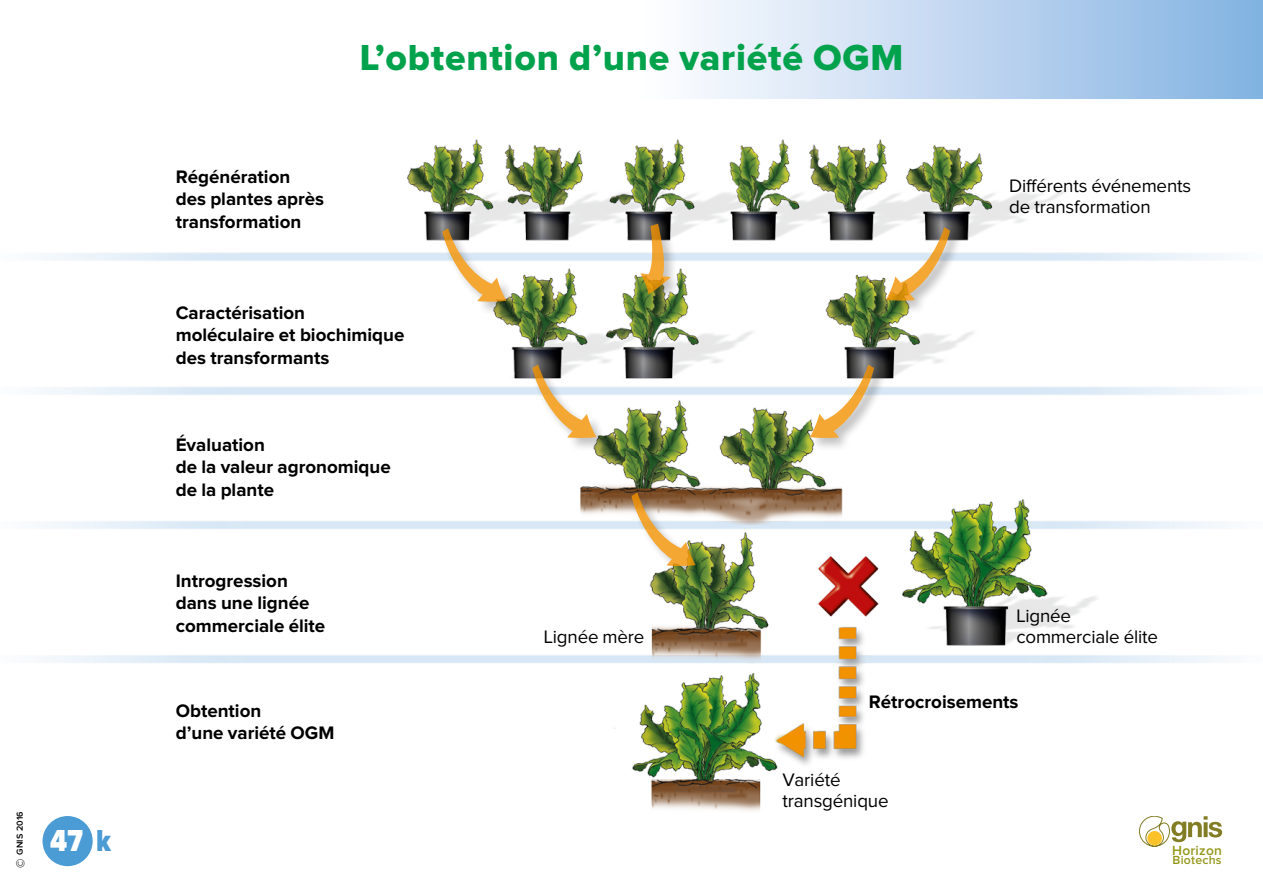
<style>
.page{position:relative;width:1263px;height:893px;background:#fff}
.page>*{position:absolute;margin:0;border:0;box-sizing:border-box;transform-origin:0 0}
.t1{font:37.5px "Proxima Nova Extrabld";letter-spacing:.02em;color:#00a24c}
.t2{font:900 31.5px "Proxima Nova";color:#fff;scale:.85 1}
.t3{font:700 18.75px/22.5px "Proxima Nova";color:#000}
.t4{font:18.75px/21px "Proxima Nova";letter-spacing:-.01em;color:#000}
.t5{font:600 13.8px "Proxima Nova";letter-spacing:.02em;color:#939718}
.t6{font:600 12.15px "Proxima Nova";letter-spacing:.02em;color:#939718}
.t7{font:600 9px "Proxima Nova";letter-spacing:.02em;color:#000}
.s1{font-size:12px}
.s2{color:#4b9bd5}
</style>
<div class="page">
<img style="left:42px;top:139px;width:1181px;height:728px">
<svg style="left:695px;top:0;width:568px;height:99px;background:#bdd5ef"></svg>
<div style="left:441px;top:227px;width:78px;height:89px;background:#000;opacity:.3"></div>
<svg style="left:442px;top:228px;width:64px;height:74px"></svg>
<div style="left:531px;top:363px;width:78px;height:89px;background:#000;opacity:.3"></div>
<svg style="left:532px;top:365px;width:64px;height:73px"></svg>
<div style="left:630px;top:491px;width:79px;height:89px;background:#000;opacity:.3"></div>
<svg style="left:631px;top:493px;width:65px;height:73px"></svg>
<div style="left:885px;top:226px;width:78px;height:89px;background:#000;opacity:.3"></div>
<svg style="left:886px;top:227px;width:64px;height:74px"></svg>
<div style="left:639px;top:223px;width:45px;height:84px;background:#000;opacity:.3"></div>
<svg style="left:640px;top:224px;width:31px;height:70px;background:#c0a572"></svg>
<div style="left:809px;top:363px;width:78px;height:89px;background:#000;opacity:.3"></div>
<svg style="left:810px;top:365px;width:64px;height:73px"></svg>
<p class="t7" style="left:16px;top:868px;width:58px;rotate:-90deg"><span class="s1">©</span> GNIS 2016</p>
<h2 class="t2" style="left:50px;top:826px;width:73px">47 <span class="s2">k</span></h2>
<h1 class="t1" style="left:360px;top:40px;width:545px">L’obtention d’une variété OGM</h1>
<p class="t3" style="left:176px;top:166px;width:150px">Régénération des plantes après transformation</p>
<p class="t3" style="left:176px;top:302px;width:230px">Caractérisation moléculaire et biochimique des transformants</p>
<p class="t3" style="left:176px;top:434px;width:217px">Évaluation<br>de la valeur agronomique de la plante</p>
<p class="t4" style="left:1009px;top:176px;width:183px">Différents événements de transformation</p>
<p class="t3" style="left:176px;top:570px;width:151px">Introgression dans une lignée commerciale élite</p>
<p class="t3" style="left:176px;top:700px;width:160px">Obtention<br>d’une variété OGM</p>
<p class="t4" style="left:1016px;top:606px;width:56px">Lignée</p>
<p class="t4" style="left:544px;top:627px;width:102px">Lignée mère</p>
<p class="t4" style="left:1016px;top:627px;width:143px">commerciale élite</p>
<p class="t3" style="left:869px;top:691px;width:151px">Rétrocroisements</p>
<p class="t4" style="left:782px;top:770px;width:108px">Variété transgénique</p>
<p class="t5" style="left:1172px;top:844px;width:51px">Horizon</p>
<p class="t6" style="left:1172px;top:854px;width:51px">Biotechs</p>
</div>
